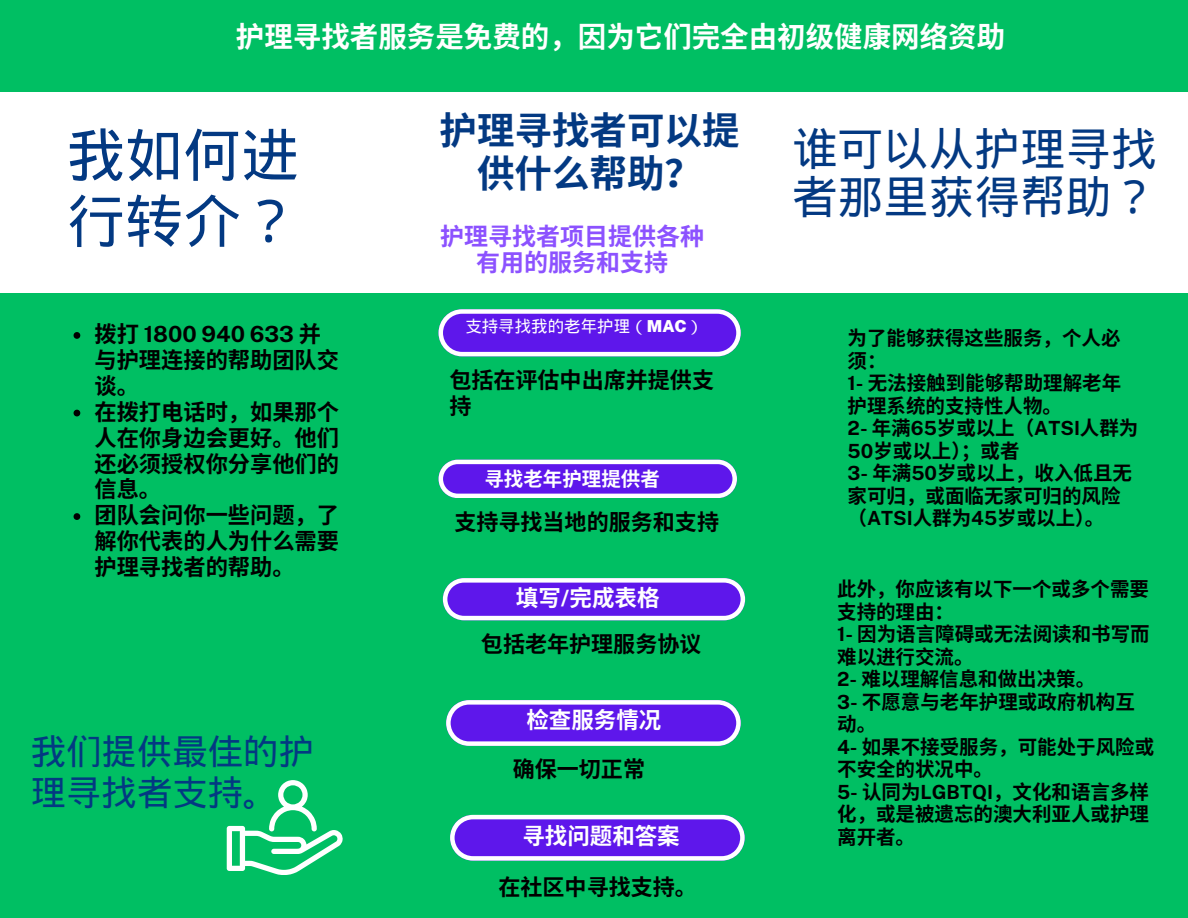
<style>
.page{position:relative;width:1188px;height:918px;background:#00bf63}
.page>*{position:absolute;margin:0;border:0;box-sizing:border-box;transform-origin:0 0}
.t1{font:58.2px/66px "Wen Quan Yi Micro Hei";color:#033982}
.t2{font:45.6px/48.3px "Wen Quan Yi Micro Hei";color:#033982}
.t3{font:700 37.5px/42.8px "Noto Sans CJ Ksc";color:#033982;text-align:center}
.t4{font:35.4px/40.5px "Wen Quan Yi Micro Hei";color:#033982}
.t5{font:700 28.5px "Noto Sans CJ Ksc";color:#fff}
.t6{font:700 24px/25.8px "Noto Sans CJ Ksc";color:#8c52ff;text-align:center}
.t7{font:700 22.5px "Noto Sans CJ Ksc";color:#fff}
.t8{font:700 22.2px/25.8px "Noto Sans CJ Ksc";color:#000;text-align:justify}
.t9{font:700 22.05px/25.8px "Noto Sans CJ Ksc";color:#000}
.t10{font:700 19.5px/22.5px "Noto Sans CJ Ksc";color:#000}
.t11{font:700 19.5px "Noto Sans CJ Ksc";color:#fff}
.t12{font:16.5px "Wen Quan Yi Micro Hei";color:#fff}
.s1{font-family:"Public Sans"}
.s2{font-family:"Public Sans";font-weight:900}
</style>
<div class="page">
<div style="left:0;top:92px;width:1188px;height:201px;background:#fff"></div>
<svg style="left:439px;top:309px;width:302px;height:47px"></svg>
<svg style="left:439px;top:460px;width:298px;height:38px"></svg>
<svg style="left:443px;top:578px;width:302px;height:42px"></svg>
<svg style="left:446px;top:700px;width:295px;height:46px"></svg>
<svg style="left:450px;top:815px;width:295px;height:46px"></svg>
<svg style="left:227px;top:780px;width:116px;height:95px"></svg>
<svg style="left:74px;top:332px;width:6px;height:7px"></svg>
<svg style="left:74px;top:410px;width:6px;height:6px"></svg>
<svg style="left:74px;top:513px;width:6px;height:7px"></svg>
<p class="t5" style="left:236px;top:14px;width:771px">护理寻找者服务是免费的，因为它们完全由初级健康网络资助</p>
<h5 class="t1" style="left:67px;top:122px;width:234px">我如何进行转介？</h5>
<p class="t8" style="left:95px;top:320px;width:246px;text-align:left">拨打 <span class="s1">1800 940 633</span> 并与护理连接的帮助团队交谈。</p>
<h5 class="t8" style="left:95px;top:398px;width:246px">在拨打电话时，如果那个人在你身边会更好。他们还必须授权你分享他们的信息。</h5>
<p class="t8" style="left:95px;top:501px;width:246px">团队会问你一些问题，了解你代表的人为什么需要护理寻找者的帮助。</p>
<h5 class="t4" style="left:31px;top:732px;width:285px">我们提供最佳的护理寻找者支持。</h5>
<h3 class="t3" style="left:440px;top:107px;width:301px">护理寻找者可以提供什么帮助？</h3>
<p class="t6" style="left:440px;top:222px;width:265px">护理寻找者项目提供各种有用的服务和支持</p>
<h3 class="t12" style="left:465px;top:317px;width:239px">支持寻找我的老年护理（<span class="s2">MAC</span>）</h3>
<h5 class="t9" style="left:449px;top:366px;width:265px">包括在评估中出席并提供支持</h5>
<h2 class="t11" style="left:484px;top:463px;width:177px">寻找老年护理提供者</h2>
<p class="t9" style="left:454px;top:507px;width:266px">支持寻找当地的服务和支持</p>
<p class="t7" style="left:516px;top:580px;width:145px">填写<span class="s1">/</span>完成表格</p>
<p class="t9" style="left:481px;top:630px;width:222px">包括老年护理服务协议</p>
<h4 class="t7" style="left:526px;top:702px;width:136px">检查服务情况</h4>
<h5 class="t9" style="left:513px;top:755px;width:134px">确保一切正常</h5>
<p class="t7" style="left:522px;top:818px;width:159px">寻找问题和答案</p>
<p class="t9" style="left:498px;top:873px;width:200px">在社区中寻找支持。</p>
<h1 class="t2" style="left:792px;top:125px;width:367px">谁可以从护理寻找者那里获得帮助？</h1>
<p class="t10" style="left:848px;top:326px;width:274px">为了能够获得这些服务，个人必须：</p>
<p class="t10" style="left:848px;top:371px;width:275px"><span class="s1">1-</span> 无法接触到能够帮助理解老年护理系统的支持性人物。</p>
<h5 class="t10" style="left:848px;top:416px;width:292px"><span class="s1">2-</span> 年满<span class="s1">65</span>岁或以上（<span class="s1">ATSI</span>人群为<br><span class="s1">50</span>岁或以上）；或者</h5>
<p class="t10" style="left:848px;top:461px;width:285px"><span class="s1">3-</span> 年满<span class="s1">50</span>岁或以上，收入低且无家可归，或面临无家可归的风险（<span class="s1">ATSI</span>人群为<span class="s1">45</span>岁或以上）。</p>
<p class="t10" style="left:837px;top:577px;width:313px">此外，你应该有以下一个或多个需要支持的理由：</p>
<p class="t10" style="left:837px;top:622px;width:312px"><span class="s1">1-</span> 因为语言障碍或无法阅读和书写而难以进行交流。</p>
<p class="t10" style="left:837px;top:667px;width:260px"><span class="s1">2-</span> 难以理解信息和做出决策。</p>
<p class="t10" style="left:837px;top:689px;width:299px"><span class="s1">3-</span> 不愿意与老年护理或政府机构互动。</p>
<p class="t10" style="left:837px;top:734px;width:318px"><span class="s1">4-</span> 如果不接受服务，可能处于风险或不安全的状况中。</p>
<p class="t10" style="left:837px;top:779px;width:313px;text-align:justify"><span class="s1">5-</span> 认同为<span class="s1">LGBTQI</span>，文化和语言多样化，或是被遗忘的澳大利亚人或护理离开者。</p>
</div>
